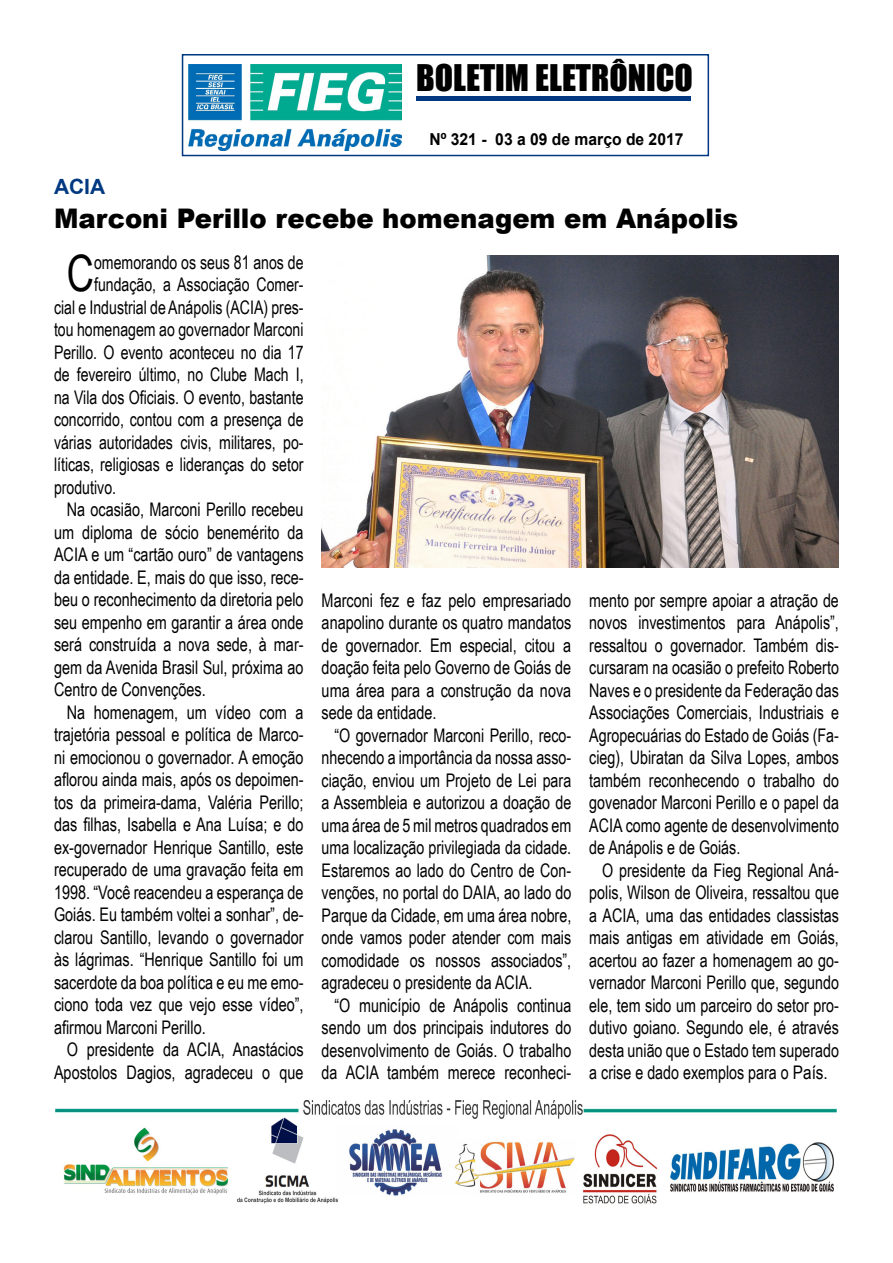
<style>
.page{position:relative;width:893px;height:1263px;background:#fff}
.page>*{position:absolute;margin:0;border:0;box-sizing:border-box;transform-origin:0 0}
.t1{font:50.25px "Arial Narrow";color:#000;scale:.92 1}
.t2{font:33.75px "Impact";color:#000}
.t3{font:27px "Arial MT Black";color:#000;scale:.96 1}
.t4{font:700 21px "Arial";color:#003882}
.t5{font:18.75px/22.5px "Arial Narrow";color:#000;text-align:justify;scale:.93 1}
.t6{font:18.75px/22.5px "Arial Narrow";color:#000;text-align:justify;scale:.94 1}
.t7{font:18.75px "Arial Narrow";color:#000;scale:.92 1}
.t8{font:700 16.5px "Arial";color:#000;scale:.95 1}
</style>
<div class="page">
<img style="left:55px;top:1100px;width:782px;height:104px">
<img style="left:322px;top:255px;width:517px;height:313px">
<img style="left:189px;top:64px;width:212px;height:86px">
<hr style="left:416px;top:97px;width:275px;height:4px;background:#003882">
<div style="left:182px;top:54px;width:527px;height:102px;border:2px solid #003882"></div>
<h2 class="t2" style="left:416px;top:51px;width:278px">BOLETIM ELETRÔNICO</h2>
<p class="t8" style="left:429px;top:127px;width:269px">Nº 321 - 03 a 09 de março de 2017</p>
<p class="t4" style="left:54px;top:172px;width:53px">ACIA</p>
<h3 class="t3" style="left:54px;top:201px;width:714px">Marconi Perillo recebe homenagem em Anápolis</h3>
<h1 class="t1" style="left:67px;top:237px;width:31px">C</h1>
<p class="t7" style="left:94px;top:248px;width:229px">omemorando os seus 81 anos de</p>
<p class="t7" style="left:94px;top:271px;width:229px">fundação, a Associação Comer-</p>
<p class="t7" style="left:54px;top:293px;width:273px">cial e Industrial de Anápolis (ACIA) pres-</p>
<p class="t7" style="left:54px;top:316px;width:273px">tou homenagem ao governador Marconi</p>
<p class="t7" style="left:54px;top:338px;width:273px">Perillo. O evento aconteceu no dia 17</p>
<p class="t7" style="left:54px;top:361px;width:273px">de fevereiro último, no Clube Mach I,</p>
<p class="t7" style="left:54px;top:383px;width:273px">na Vila dos Oficiais. O evento, bastante</p>
<p class="t7" style="left:54px;top:406px;width:273px">concorrido, contou com a presença de</p>
<p class="t7" style="left:54px;top:428px;width:273px">várias autoridades civis, militares, po-</p>
<p class="t7" style="left:54px;top:451px;width:273px">líticas, religiosas e lideranças do setor</p>
<p class="t7" style="left:54px;top:473px;width:69px">produtivo.</p>
<p class="t6" style="left:67px;top:498px;width:253px">Na ocasião, Marconi Perillo recebeu</p>
<p class="t6" style="left:54px;top:520px;width:267px">um diploma de sócio benemérito da</p>
<p class="t6" style="left:54px;top:543px;width:267px">ACIA e um “cartão ouro” de vantagens</p>
<p class="t6" style="left:54px;top:565px;width:267px">da entidade. E, mais do que isso, rece-</p>
<p class="t6" style="left:54px;top:588px;width:267px">beu o reconhecimento da diretoria pelo</p>
<p class="t6" style="left:54px;top:610px;width:267px">seu empenho em garantir a área onde</p>
<p class="t6" style="left:54px;top:633px;width:267px">será construída a nova sede, à mar-</p>
<p class="t6" style="left:54px;top:655px;width:267px">gem da Avenida Brasil Sul, próxima ao</p>
<p class="t6" style="left:54px;top:678px;width:163px">Centro de Convenções.</p>
<p class="t6" style="left:67px;top:700px;width:253px">Na homenagem, um vídeo com a</p>
<p class="t6" style="left:54px;top:723px;width:267px">trajetória pessoal e política de Marco-</p>
<p class="t6" style="left:54px;top:745px;width:267px">ni emocionou o governador. A emoção</p>
<p class="t6" style="left:54px;top:768px;width:267px">aflorou ainda mais, após os depoimen-</p>
<p class="t6" style="left:54px;top:790px;width:267px">tos da primeira-dama, Valéria Perillo;</p>
<p class="t6" style="left:54px;top:813px;width:267px">das filhas, Isabella e Ana Luísa; e do</p>
<p class="t6" style="left:54px;top:835px;width:267px">ex-governador Henrique Santillo, este</p>
<p class="t6" style="left:54px;top:858px;width:267px">recuperado de uma gravação feita em</p>
<p class="t6" style="left:54px;top:880px;width:267px">1998. “Você reacendeu a esperança de</p>
<p class="t6" style="left:54px;top:903px;width:267px">Goiás. Eu também voltei a sonhar”, de-</p>
<p class="t6" style="left:54px;top:925px;width:267px">clarou Santillo, levando o governador</p>
<p class="t6" style="left:54px;top:948px;width:267px">às lágrimas. “Henrique Santillo foi um</p>
<p class="t6" style="left:54px;top:970px;width:267px">sacerdote da boa política e eu me emo-</p>
<p class="t6" style="left:54px;top:993px;width:267px">ciono toda vez que vejo esse vídeo”,</p>
<p class="t6" style="left:54px;top:1015px;width:163px">afirmou Marconi Perillo.</p>
<p class="t6" style="left:67px;top:1038px;width:253px">O presidente da ACIA, Anastácios</p>
<p class="t6" style="left:54px;top:1060px;width:267px">Apostolos Dagios, agradeceu o que</p>
<p class="t6" style="left:322px;top:588px;width:267px">Marconi fez e faz pelo empresariado anapolino durante os quatro mandatos de governador. Em especial, citou a doação feita pelo Governo de Goiás de uma área para a construção da nova sede da entidade.</p>
<p class="t5" style="left:322px;top:723px;width:270px;text-indent:13px">“O governador Marconi Perillo, reco&shy;nhecendo a importância da nossa asso&shy;ciação, enviou um Projeto de Lei para a Assembleia e autorizou a doação de uma área de 5 mil metros quadrados em uma localização privilegiada da cidade.<br>Estaremos ao lado do Centro de Con&shy;venções, no portal do DAIA, ao lado do Parque da Cidade, em uma área nobre, onde vamos poder atender com mais comodidade os nossos associados”, agradeceu o presidente da ACIA.</p>
<p class="t5" style="left:322px;top:993px;width:270px;text-indent:13px">“O município de Anápolis continua sendo um dos principais indutores do desenvolvimento de Goiás. O trabalho da ACIA também merece reconheci-</p>
<p class="t5" style="left:589px;top:588px;width:270px">mento por sempre apoiar a atração de novos investimentos para Anápolis”, ressaltou o governador. Também dis&shy;cursaram na ocasião o prefeito Roberto Naves e o presidente da Federação das Associações Comerciais, Industriais e Agropecuárias do Estado de Goiás (Fa&shy;cieg), Ubiratan da Silva Lopes, ambos também reconhecendo o trabalho do govenador Marconi Perillo e o papel da ACIA como agente de desenvolvimento de Anápolis e de Goiás.</p>
<p class="t5" style="left:589px;top:858px;width:270px;text-indent:13px">O presidente da Fieg Regional Aná&shy;polis, Wilson de Oliveira, ressaltou que a ACIA, uma das entidades classistas mais antigas em atividade em Goiás, acertou ao fazer a homenagem ao go&shy;vernador Marconi Perillo que, segundo ele, tem sido um parceiro do setor pro&shy;dutivo goiano. Segundo ele, é através desta união que o Estado tem superado a crise e dado exemplos para o País.</p>
</div>
